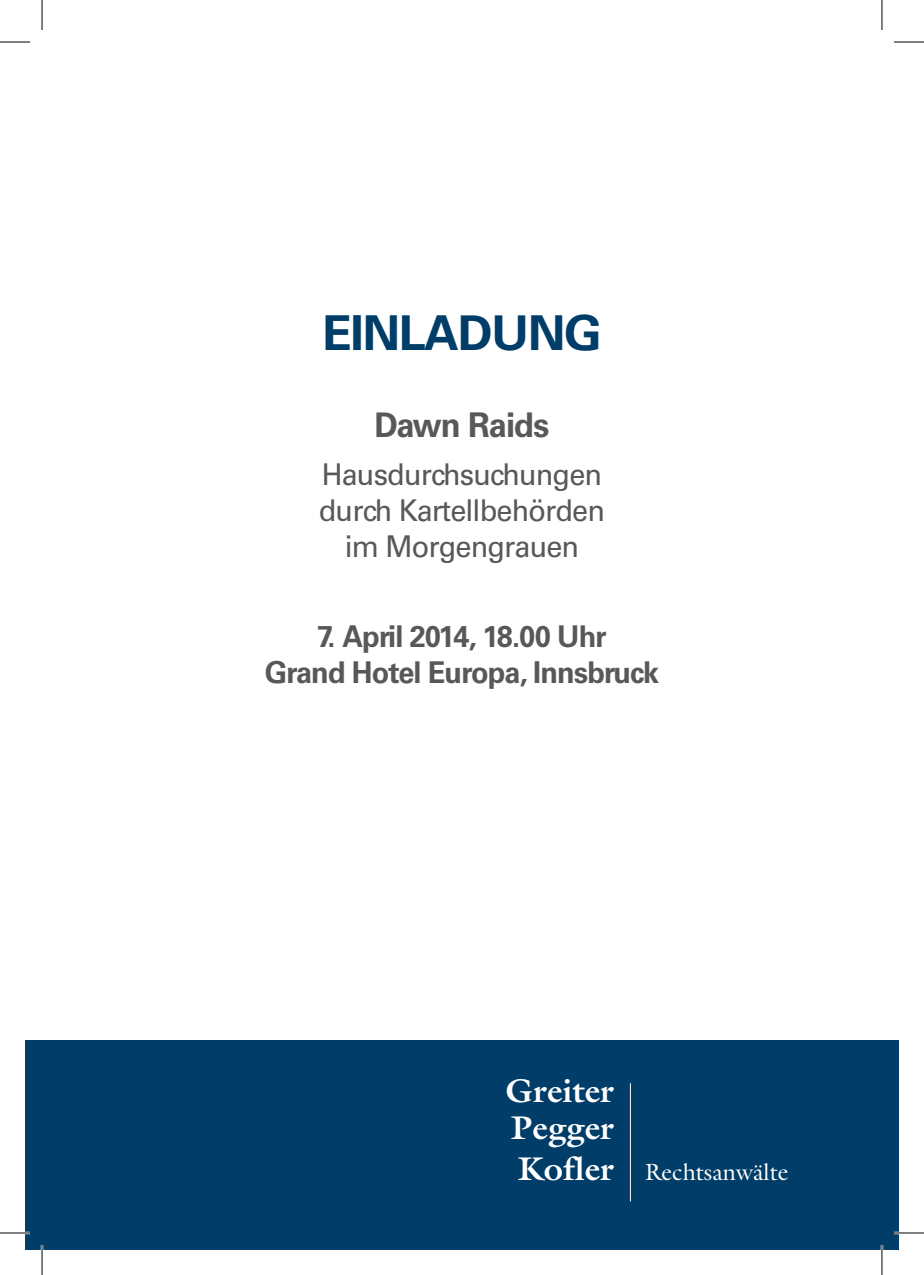
<style>
.page{position:relative;width:924px;height:1275px;background:#fff}
.page>*{position:absolute;margin:0;border:0;box-sizing:border-box;transform-origin:0 0}
.t1{font:700 48px "Univers";letter-spacing:-.03em;color:#003d68}
.t2{font:700 34px "Univers";letter-spacing:-.03em;color:#57585a;scale:.96 1}
.t3{font:700 33px/36.8px "Galliard";color:#fff}
.t4{font:30px/36px "Univers";letter-spacing:-.03em;color:#57585a;text-align:center;scale:.96 1}
.t5{font:700 30px/36px "Univers";letter-spacing:-.03em;color:#57585a;text-align:center;scale:.96 1}
.t6{font:23.6px "Galliard";color:#fff}
</style>
<div class="page">
<div style="left:25px;top:1040px;width:873px;height:210px;background:#003d68"></div>
<hr style="left:629px;top:1083px;width:1px;height:118px;background:#fff">
<hr style="left:0;top:1231px;width:30px;height:3px;background:#fff">
<hr style="left:893px;top:1231px;width:30px;height:3px;background:#fff">
<hr style="left:41px;top:1245px;width:2px;height:30px;background:#fff">
<hr style="left:880px;top:1245px;width:2px;height:30px;background:#fff">
<hr style="left:0;top:42px;width:30px;height:1px;background:#000">
<hr style="left:893px;top:42px;width:30px;height:1px;background:#000">
<hr style="left:0;top:1232px;width:30px;height:1px;background:#000">
<hr style="left:893px;top:1232px;width:30px;height:1px;background:#000">
<hr style="left:42px;top:0;width:1px;height:30px;background:#000">
<hr style="left:42px;top:1245px;width:1px;height:30px;background:#000">
<hr style="left:881px;top:0;width:1px;height:30px;background:#000">
<hr style="left:881px;top:1245px;width:1px;height:30px;background:#000">
<h1 class="t1" style="left:322px;top:305px;width:281px">EINLADUNG</h1>
<p class="t2" style="left:374px;top:405px;width:184px">Dawn Raids</p>
<p class="t4" style="left:319px;top:456px;width:299px">Hausdurchsuchungen durch Kartellbehörden im Morgengrauen</p>
<p class="t5" style="left:265px;top:619px;width:412px">7. April 2014, 18.00 Uhr<br>Grand Hotel Europa, Innsbruck</p>
<p class="t3" style="left:505px;top:1071px;width:110px">Greiter<br>Pegger</p>
<p class="t3" style="left:517px;top:1150px;width:97px">Kofler</p>
<p class="t6" style="left:644px;top:1157px;width:145px">Rechtsanwälte</p>
</div>
